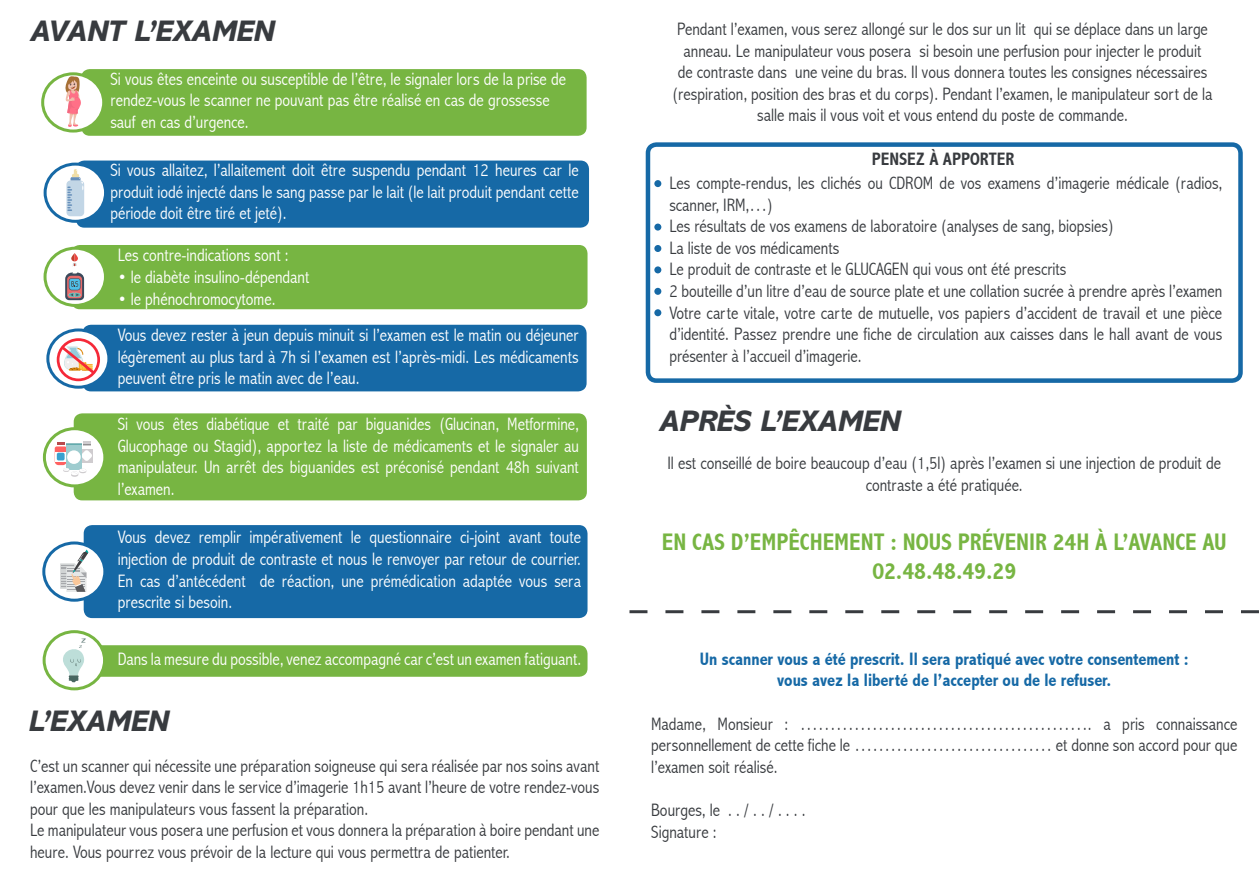
<style>
.page{position:relative;width:1259px;height:893px;background:#fff}
.page>*{position:absolute;margin:0;border:0;box-sizing:border-box;transform-origin:0 0}
.t1{font:italic 800 30px "Abadi MT Std";color:#383b3f}
.t2{font:700 condensed 24px/28.8px "Abadi";color:#77b542;text-align:center}
.t3{font:300 condensed 18px/21.6px "Abadi";color:#383b3f;text-align:justify}
.t4{font:300 condensed 18px/21.6px "Abadi";color:#fff;text-align:justify}
.t5{font:700 condensed 18px "Abadi";color:#1669a6}
.t6{font:700 condensed 18px "Abadi";color:#383b3f}
</style>
<div class="page">
<div style="left:646px;top:142px;width:596px;height:241px;border:4px solid #1669a6;border-radius:9px"></div>
<div style="left:81px;top:69px;width:505px;height:67px;background:#77b542;border-radius:9px"></div>
<div style="left:43px;top:74px;width:61px;height:57px;background:#fff;border-radius:50%"></div>
<div style="left:41px;top:72px;width:64px;height:61px;border:3px solid #77b542;border-radius:50%"></div>
<svg style="left:64px;top:76px;width:17px;height:51px"></svg>
<div style="left:76px;top:161px;width:513px;height:67px;background:#1669a6;border-radius:9px"></div>
<div style="left:45px;top:164px;width:61px;height:57px;background:#fff;border-radius:50%"></div>
<div style="left:44px;top:163px;width:63px;height:60px;border:3px solid #1669a6;border-radius:50%"></div>
<svg style="left:66px;top:180px;width:18px;height:36px"></svg>
<svg style="left:68px;top:169px;width:15px;height:42px"></svg>
<div style="left:82px;top:325px;width:504px;height:66px;background:#1669a6;border-radius:9px"></div>
<svg style="left:48px;top:330px;width:61px;height:57px"></svg>
<div style="left:46px;top:328px;width:64px;height:61px;border:3px solid #1669a6;border-radius:50%"></div>
<div style="left:74px;top:413px;width:513px;height:87px;background:#77b542;border-radius:9px"></div>
<svg style="left:44px;top:429px;width:61px;height:57px"></svg>
<div style="left:43px;top:427px;width:63px;height:60px;border:3px solid #77b542;border-radius:50%"></div>
<div style="left:84px;top:525px;width:503px;height:93px;background:#1669a6;border-radius:9px"></div>
<svg style="left:44px;top:543px;width:61px;height:57px"></svg>
<div style="left:42px;top:541px;width:64px;height:61px;border:3px solid #1669a6;border-radius:50%"></div>
<div style="left:73px;top:645px;width:514px;height:32px;background:#77b542;border-radius:9px"></div>
<div style="left:44px;top:632px;width:61px;height:57px;background:#fff;border-radius:50%"></div>
<div style="left:43px;top:630px;width:63px;height:60px;border:3px solid #77b542;border-radius:50%"></div>
<svg style="left:629px;top:610px;width:630px;height:3px"></svg>
<svg style="left:55px;top:440px;width:38px;height:37px"></svg>
<svg style="left:60px;top:549px;width:28px;height:43px"></svg>
<div style="left:654px;top:180px;width:7px;height:7px;background:#1669a6;border-radius:50%"></div>
<div style="left:654px;top:224px;width:7px;height:7px;background:#1669a6;border-radius:50%"></div>
<div style="left:654px;top:245px;width:7px;height:7px;background:#1669a6;border-radius:50%"></div>
<div style="left:654px;top:266px;width:7px;height:7px;background:#1669a6;border-radius:50%"></div>
<div style="left:654px;top:288px;width:7px;height:7px;background:#1669a6;border-radius:50%"></div>
<svg style="left:63px;top:638px;width:23px;height:44px"></svg>
<svg style="left:57px;top:338px;width:43px;height:43px"></svg>
<div style="left:71px;top:245px;width:516px;height:64px;background:#77b542;border-radius:9px"></div>
<div style="left:45px;top:248px;width:60px;height:57px;background:#fff;border-radius:50%"></div>
<div style="left:44px;top:247px;width:63px;height:60px;border:3px solid #77b542;border-radius:50%"></div>
<svg style="left:65px;top:253px;width:19px;height:47px"></svg>
<div style="left:654px;top:309px;width:7px;height:7px;background:#1669a6;border-radius:50%"></div>
<p class="t1" style="left:30px;top:14px;width:246px">AVANT L’EXAMEN</p>
<p class="t4" style="left:110px;top:68px;width:457px;text-align:left">Si vous êtes enceinte ou susceptible de l’être, le signaler lors de la prise de rendez-vous le scanner ne pouvant pas être réalisé en cas de grossesse sauf en cas d’urgence.</p>
<p class="t4" style="left:110px;top:159px;width:470px">Si vous allaitez, l’allaitement doit être suspendu pendant 12 heures car le produit iodé injecté dans le sang passe par le lait (le lait produit pendant cette période doit être tiré et jeté).</p>
<p class="t4" style="left:118px;top:244px;width:172px">Les contre-indications sont :</p>
<p class="t4" style="left:118px;top:266px;width:193px">• le diabète insulino-dépendant</p>
<p class="t4" style="left:118px;top:288px;width:159px">• le phénochromocytome.</p>
<p class="t4" style="left:118px;top:324px;width:462px">Vous devez rester à jeun depuis minuit si l’examen est le matin ou déjeuner légèrement au plus tard à 7h si l’examen est l’après-midi. Les médicaments peuvent être pris le matin avec de l’eau.</p>
<p class="t4" style="left:118px;top:413px;width:463px">Si vous êtes diabétique et traité par biguanides (Glucinan, Metformine, Glucophage ou Stagid), apportez la liste de médicaments et le signaler au manipulateur. Un arrêt des biguanides est préconisé pendant 48h suivant l’examen.</p>
<p class="t4" style="left:118px;top:527px;width:465px">Vous devez remplir impérativement le questionnaire ci-joint avant toute injection de produit de contraste et nous le renvoyer par retour de courrier.<br>En cas d’antécédent de réaction, une prémédication adaptée vous sera prescrite si besoin.</p>
<p class="t4" style="left:118px;top:648px;width:465px">Dans la mesure du possible, venez accompagné car c’est un examen fatiguant.</p>
<p class="t1" style="left:29px;top:705px;width:141px">L’EXAMEN</p>
<p class="t3" style="left:30px;top:755px;width:571px">C’est un scanner qui nécessite une préparation soigneuse qui sera réalisée par nos soins avant l’examen.Vous devez venir dans le service d’imagerie 1h15 avant l’heure de votre rendez-vous pour que les manipulateurs vous fassent la préparation.</p>
<p class="t3" style="left:30px;top:819px;width:571px">Le manipulateur vous posera une perfusion et vous donnera la préparation à boire pendant une heure. Vous pourrez vous prévoir de la lecture qui vous permettra de patienter.</p>
<p class="t3" style="left:672px;top:18px;width:542px;text-align:center">Pendant l’examen, vous serez allongé sur le dos sur un lit qui se déplace dans un large anneau. Le manipulateur vous posera si besoin une perfusion pour injecter le produit<br>de contraste dans une veine du bras. Il vous donnera toutes les consignes nécessaires (respiration, position des bras et du corps). Pendant l’examen, le manipulateur sort de la salle mais il vous voit et vous entend du poste de commande.</p>
<p class="t6" style="left:872px;top:148px;width:144px">PENSEZ À APPORTER</p>
<p class="t3" style="left:669px;top:172px;width:554px">Les compte-rendus, les clichés ou CDROM de vos examens d’imagerie médicale (radios, scanner, IRM,…)</p>
<p class="t3" style="left:669px;top:215px;width:446px">Les résultats de vos examens de laboratoire (analyses de sang, biopsies)</p>
<p class="t3" style="left:669px;top:237px;width:171px">La liste de vos médicaments</p>
<p class="t3" style="left:669px;top:259px;width:399px">Le produit de contraste et le GLUCAGEN qui vous ont été prescrits</p>
<p class="t3" style="left:669px;top:280px;width:554px">2 bouteille d’un litre d’eau de source plate et une collation sucrée à prendre après l’examen</p>
<p class="t3" style="left:669px;top:302px;width:554px">Votre carte vitale, votre carte de mutuelle, vos papiers d’accident de travail et une pièce d’identité. Passez prendre une fiche de circulation aux caisses dans le hall avant de vous présenter à l’accueil d’imagerie.</p>
<p class="t1" style="left:659px;top:404px;width:243px">APRÈS L’EXAMEN</p>
<p class="t3" style="left:667px;top:452px;width:555px;text-align:center">Il est conseillé de boire beaucoup d’eau (1,5l) après l’examen si une injection de produit de contraste a été pratiquée.</p>
<p class="t2" style="left:662px;top:528px;width:566px">EN CAS D’EMPÊCHEMENT : NOUS PRÉVENIR 24H À L’AVANCE AU<br>02.48.48.49.29</p>
<p class="t5" style="left:700px;top:648px;width:490px">Un scanner vous a été prescrit. Il sera pratiqué avec votre consentement :</p>
<p class="t5" style="left:777px;top:670px;width:335px">vous avez la liberté de l’accepter ou de le refuser.</p>
<p class="t3" style="left:651px;top:713px;width:587px">Madame, Monsieur : …………………………………………. a pris connaissance personnellement de cette fiche le …………………………… et donne son accord pour que l’examen soit réalisé.</p>
<p class="t3" style="left:651px;top:799px;width:156px">Bourges, le . . / . . / . . . .</p>
<p class="t3" style="left:651px;top:821px;width:67px">Signature :</p>
</div>
